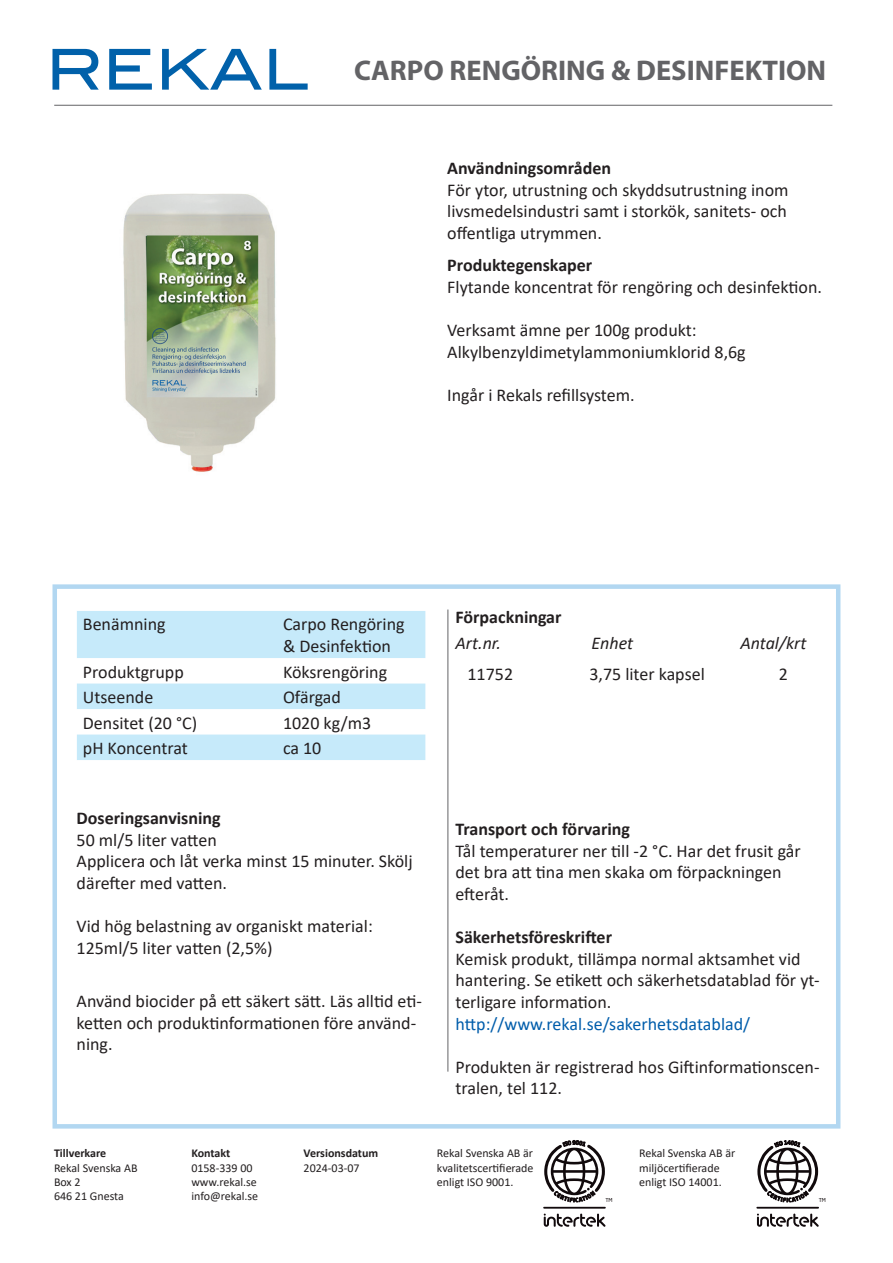
<style>
.page{position:relative;width:893px;height:1263px;background:#fff}
.page>*{position:absolute;margin:0;border:0;box-sizing:border-box;transform-origin:0 0}
.t1{font:700 28.5px "Myriad Pro";color:#636366}
.t2{font:18px/21.6px "Calibri";color:#231f20}
.t3{font:700 18px "Calibri";color:#231f20}
.t4{font:18px "Calibri";color:#015dab}
.t5{font:italic 18px "Calibri";color:#231f20}
.t6{font:12px/14.4px "Calibri";color:#231f20}
.t7{font:700 12px "Calibri";color:#231f20}
.t8{font:5.4px "Neo Sans Std";color:#110a0c}
</style>
<div class="page">
<div style="left:52px;top:584px;width:788px;height:544px;border:4px solid #b2d7f1"></div>
<img style="left:123px;top:193px;width:153px;height:279px">
<hr style="left:54px;top:105px;width:778px;height:1px;background:#636366">
<hr style="left:447px;top:609px;width:1px;height:462px;background:#636366">
<svg style="left:77px;top:611px;width:348px;height:149px;fill:#c6eafa"></svg>
<svg style="left:53px;top:49px;width:46px;height:41px"></svg>
<svg style="left:109px;top:49px;width:43px;height:41px"></svg>
<svg style="left:162px;top:49px;width:100px;height:41px"></svg>
<svg style="left:269px;top:49px;width:39px;height:41px"></svg>
<svg style="left:757px;top:1213px;width:62px;height:14px"></svg>
<hr style="left:756px;top:1207px;width:63px;height:1px;background:#110a0c">
<svg style="left:544px;top:1213px;width:61px;height:14px"></svg>
<hr style="left:543px;top:1207px;width:63px;height:1px;background:#110a0c">
<svg style="left:757px;top:1146px;width:62px;height:50px"></svg>
<svg style="left:544px;top:1144px;width:61px;height:52px"></svg>
<h1 class="t1" style="left:354px;top:52px;width:474px">CARPO RENGÖRING &amp; DESINFEKTION</h1>
<p class="t3" style="left:447px;top:155px;width:165px">Användningsområden</p>
<p class="t2" style="left:447px;top:179px;width:343px;text-align:justify">För ytor, utrustning och skyddsutrustning inom livsmedelsindustri samt i storkök, sanitets- och offentliga utrymmen.</p>
<p class="t3" style="left:447px;top:252px;width:147px">Produktegenskaper</p>
<p class="t2" style="left:447px;top:275px;width:376px">Flytande koncentrat för rengöring och desinfektion.</p>
<p class="t2" style="left:447px;top:319px;width:300px">Verksamt ämne per 100g produkt:<br>Alkylbenzyldimetylammoniumklorid 8,6g</p>
<p class="t2" style="left:447px;top:383px;width:189px">Ingår i Rekals refillsystem.</p>
<p class="t2" style="left:83px;top:613px;width:84px">Benämning</p>
<p class="t2" style="left:283px;top:613px;width:123px">Carpo Rengöring &amp; Desinfektion</p>
<p class="t2" style="left:83px;top:660px;width:102px">Produktgrupp</p>
<p class="t2" style="left:283px;top:660px;width:106px">Köksrengöring</p>
<p class="t2" style="left:83px;top:686px;width:72px">Utseende</p>
<p class="t2" style="left:283px;top:686px;width:59px">Ofärgad</p>
<p class="t2" style="left:83px;top:711px;width:116px">Densitet (20 °C)</p>
<p class="t2" style="left:283px;top:711px;width:90px">1020 kg/m3</p>
<p class="t2" style="left:83px;top:737px;width:106px">pH Koncentrat</p>
<p class="t2" style="left:283px;top:737px;width:40px">ca 10</p>
<p class="t3" style="left:455px;top:604px;width:108px">Förpackningar</p>
<p class="t5" style="left:455px;top:630px;width:47px">Art.nr.</p>
<p class="t5" style="left:592px;top:630px;width:43px">Enhet</p>
<p class="t5" style="left:740px;top:630px;width:68px">Antal/krt</p>
<p class="t2" style="left:467px;top:663px;width:47px">11752</p>
<p class="t2" style="left:589px;top:663px;width:117px">3,75 liter kapsel</p>
<p class="t2" style="left:779px;top:663px;width:11px">2</p>
<p class="t3" style="left:77px;top:805px;width:146px">Doseringsanvisning</p>
<p class="t2" style="left:77px;top:828px;width:338px">50 ml/5 liter vatten<br>Applicera och låt verka minst 15 minuter. Skölj därefter med vatten.</p>
<p class="t2" style="left:77px;top:915px;width:298px">Vid hög belastning av organiskt material:<br>125ml/5 liter vatten (2,5%)</p>
<p class="t2" style="left:77px;top:990px;width:347px">Använd biocider på ett säkert sätt. Läs alltid eti&shy;ketten och produktinformationen före använd&shy;ning.</p>
<p class="t3" style="left:455px;top:816px;width:176px">Transport och förvaring</p>
<p class="t2" style="left:455px;top:839px;width:347px">Tål temperaturer ner till -2 °C. Har det frusit går det bra att tina men skaka om förpackningen efteråt.</p>
<p class="t3" style="left:455px;top:924px;width:158px">Säkerhetsföreskrifter</p>
<p class="t2" style="left:455px;top:947px;width:366px">Kemisk produkt, tillämpa normal aktsamhet vid hantering. Se etikett och säkerhetsdatablad för yt&shy;terligare information.</p>
<p class="t4" style="left:455px;top:1011px;width:296px">http://www.rekal.se/sakerhetsdatablad/</p>
<p class="t2" style="left:455px;top:1055px;width:365px">Produkten är registrerad hos Giftinformationscen&shy;tralen, tel 112.</p>
<p class="t7" style="left:54px;top:1145px;width:54px">Tillverkare</p>
<p class="t6" style="left:54px;top:1160px;width:85px">Rekal Svenska AB<br>Box 2<br>646 21 Gnesta</p>
<p class="t7" style="left:191px;top:1145px;width:40px">Kontakt</p>
<p class="t6" style="left:191px;top:1160px;width:68px">0158-339 00 www.rekal.se info@rekal.se</p>
<p class="t7" style="left:304px;top:1145px;width:76px">Versionsdatum</p>
<p class="t6" style="left:304px;top:1160px;width:58px">2024-03-07</p>
<p class="t6" style="left:437px;top:1146px;width:98px;text-align:justify">Rekal Svenska AB är kvalitetscertifierade enligt ISO 9001.</p>
<p class="t6" style="left:639px;top:1146px;width:98px">Rekal Svenska AB är miljöcertifierade enligt ISO 14001.</p>
<p class="t8" style="left:605px;top:1197px;width:9px">TM</p>
<p class="t8" style="left:819px;top:1197px;width:9px">TM</p>
</div>
